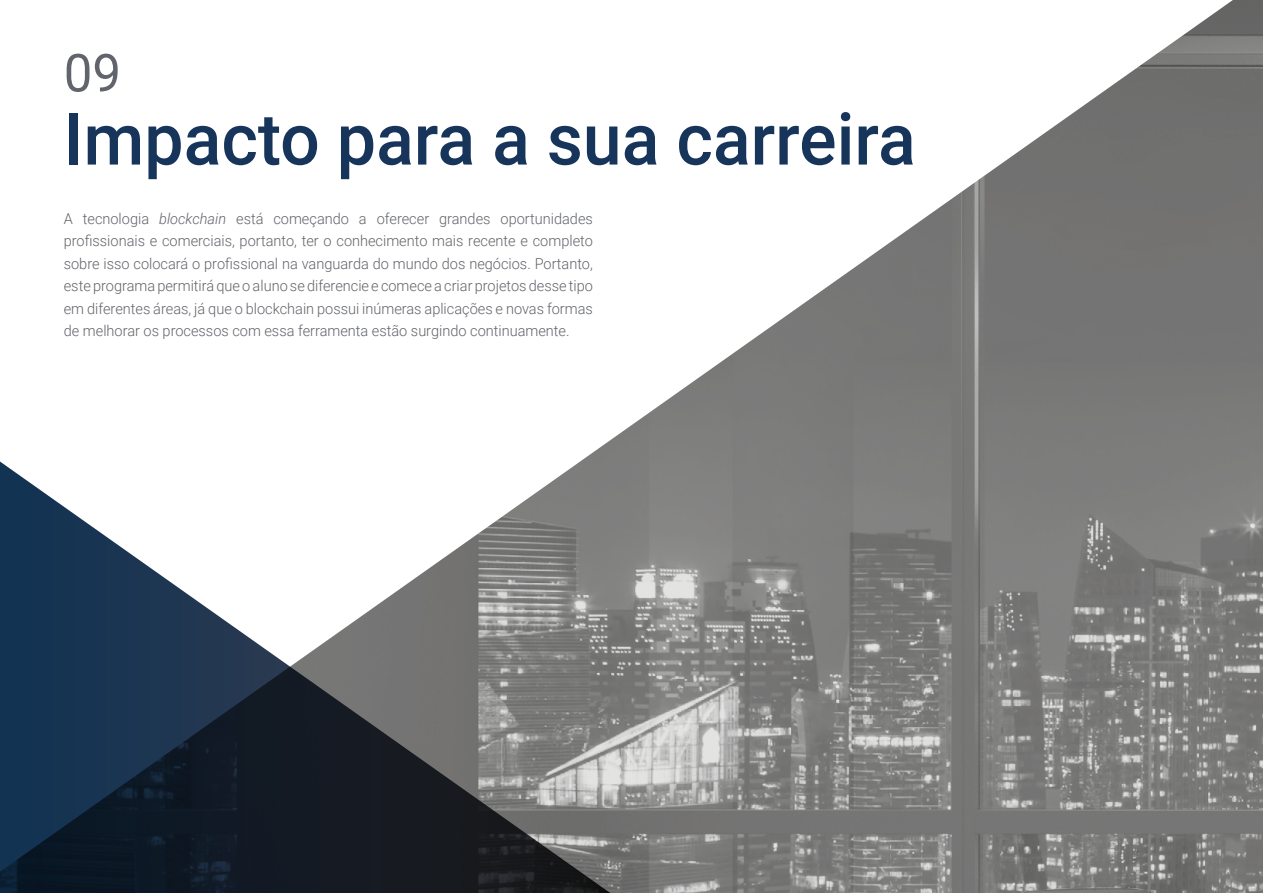
<style>
.page{position:relative;width:1263px;height:893px;background:#fff}
.page>*{position:absolute;margin:0;border:0;box-sizing:border-box;transform-origin:0 0}
.t1{font:500 72px "Roboto";color:#17355b}
.t2{font:52.5px "Roboto";color:#61646a}
.t3{font:300 15px/22.5px "Roboto";color:#61646a;text-align:justify}
.s1{font-style:italic}
</style>
<div class="page">
<img style="left:602px;top:0;width:661px;height:893px">
<svg style="left:0;top:446px;width:640px;height:447px"></svg>
<h2 class="t2" style="left:64px;top:36px;width:59px">09</h2>
<h1 class="t1" style="left:64px;top:89px;width:853px">Impacto para a sua carreira</h1>
<p class="t3" style="left:64px;top:207px;width:531px">A tecnologia <span class="s1">blockchain</span> está começando a oferecer grandes oportunidades profissionais e comerciais, portanto, ter o conhecimento mais recente e completo sobre isso colocará o profissional na vanguarda do mundo dos negócios. Portanto, este programa permitirá que o aluno se diferencie e comece a criar projetos desse tipo em diferentes áreas, já que o blockchain possui inúmeras aplicações e novas formas de melhorar os processos com essa ferramenta estão surgindo continuamente.</p>
</div>
